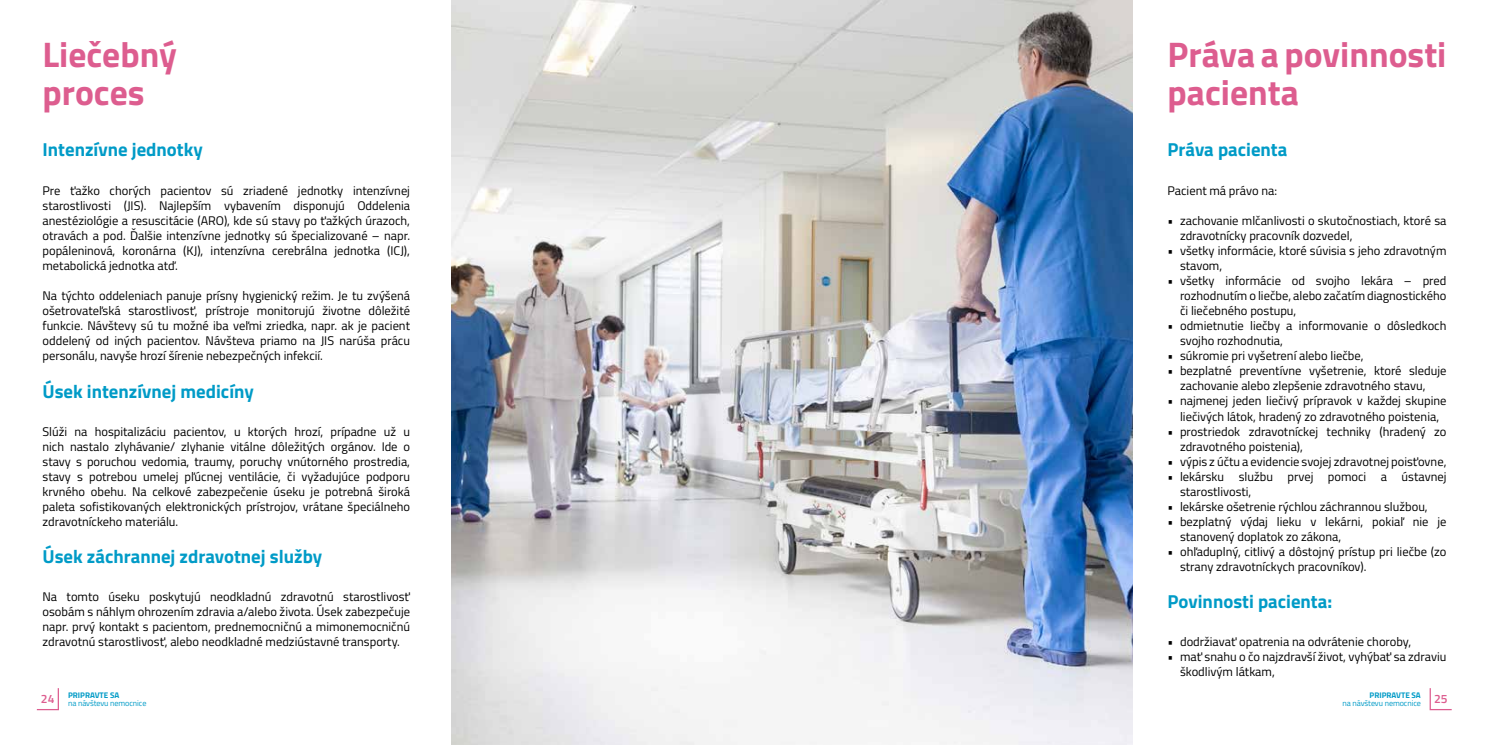
<style>
.page{position:relative;width:1489px;height:745px;background:#fff}
.page>*{position:absolute;margin:0;border:0;box-sizing:border-box;transform-origin:0 0}
.t1{font:700 35.5px/37.5px "Titillium Web";color:#dd5d8f}
.t2{font:700 18.75px "Titillium Web";color:#009bc7}
.t3{font:12.5px/15px "Titillium Web";color:#000}
.t4{font:8.12px/7.5px "Titillium Web";letter-spacing:-.01em;color:#009bc7}
.s1{font-weight:600;font-size:12.12px;color:#dd5d8f}
.s2{font-weight:700}
</style>
<div class="page">
<img style="left:451px;top:0;width:680px;height:744px">
<svg style="left:36px;top:688px;width:23px;height:22px"></svg>
<svg style="left:1429px;top:688px;width:23px;height:22px"></svg>
<h1 class="t1" style="left:43px;top:34px;width:136px">Liečebný proces</h1>
<h1 class="t1" style="left:1167px;top:34px;width:280px">Práva a povinnosti pacienta</h1>
<h2 class="t2" style="left:43px;top:135px;width:162px">Intenzívne jednotky</h2>
<p class="t3" style="left:43px;top:183px;width:369px;text-align:justify">Pre ťažko chorých pacientov sú zriadené jednotky intenzívnej starostlivosti (JIS). Najlepším vybavením disponujú Oddelenia anestéziológie a resuscitácie (ARO), kde sú stavy po ťažkých úrazoch, otravách a pod. Ďalšie intenzívne jednotky sú špecializované – napr. popáleninová, koronárna (KJ), intenzívna cerebrálna jednotka (ICJ), metabolická jednotka atď.</p>
<p class="t3" style="left:43px;top:288px;width:369px;text-align:justify">Na týchto oddeleniach panuje prísny hygienický režim. Je tu zvýšená ošetrovateľská starostlivosť, prístroje monitorujú životne dôležité funkcie. Návštevy sú tu možné iba veľmi zriedka, napr. ak je pacient oddelený od iných pacientov. Návšteva priamo na JIS narúša prácu personálu, navyše hrozí šírenie nebezpečných infekcií.</p>
<h2 class="t2" style="left:43px;top:377px;width:213px">Úsek intenzívnej medicíny</h2>
<p class="t3" style="left:43px;top:423px;width:369px;text-align:justify">Slúži na hospitalizáciu pacientov, u ktorých hrozí, prípadne už u nich nastalo zlyhávanie/ zlyhanie vitálne dôležitých orgánov. Ide o stavy s poruchou vedomia, traumy, poruchy vnútorného prostredia, stavy s potrebou umelej pľúcnej ventilácie, či vyžadujúce podporu krvného obehu. Na celkové zabezpečenie úseku je potrebná široká paleta sofistikovaných elektronických prístrojov, vrátane špeciálneho zdravotníckeho materiálu.</p>
<h2 class="t2" style="left:43px;top:542px;width:281px">Úsek záchrannej zdravotnej služby</h2>
<p class="t3" style="left:43px;top:588px;width:369px;text-align:justify">Na tomto úseku poskytujú neodkladnú zdravotnú starostlivosť osobám s náhlym ohrozením zdravia a/alebo života. Úsek zabezpečuje napr. prvý kontakt s pacientom, prednemocničnú a mimonemocničnú zdravotnú starostlivosť, alebo neodkladné medziústavné transporty.</p>
<h2 class="t2" style="left:1167px;top:135px;width:121px">Práva pacienta</h2>
<p class="t3" style="left:1167px;top:183px;width:111px">Pacient má právo na:</p>
<p class="t3" style="left:1179px;top:213px;width:268px;text-indent:-12px">• zachovanie mlčanlivosti o skutočnostiach, ktoré sa zdravotnícky pracovník dozvedel,</p>
<p class="t3" style="left:1179px;top:243px;width:268px;text-indent:-12px">• všetky informácie, ktoré súvisia s jeho zdravotným stavom,</p>
<p class="t3" style="left:1179px;top:273px;width:268px;text-align:justify;text-indent:-12px">• všetky informácie od svojho lekára – pred rozhodnutím o liečbe, alebo začatím diagnostického či liečebného postupu,</p>
<p class="t3" style="left:1179px;top:318px;width:268px;text-indent:-12px">• odmietnutie liečby a informovanie o dôsledkoch svojho rozhodnutia,</p>
<p class="t3" style="left:1167px;top:348px;width:197px">• súkromie pri vyšetrení alebo liečbe,</p>
<p class="t3" style="left:1179px;top:363px;width:268px;text-indent:-12px">• bezplatné preventívne vyšetrenie, ktoré sleduje zachovanie alebo zlepšenie zdravotného stavu,</p>
<p class="t3" style="left:1167px;top:393px;width:280px;text-align:center">• najmenej jeden liečivý prípravok v každej skupine liečivých látok, hradený zo zdravotného poistenia,</p>
<p class="t3" style="left:1179px;top:423px;width:268px;text-indent:-12px">• prostriedok zdravotníckej techniky (hradený zo zdravotného poistenia),</p>
<p class="t3" style="left:1167px;top:453px;width:280px">• výpis z účtu a evidencie svojej zdravotnej poisťovne,</p>
<p class="t3" style="left:1179px;top:468px;width:268px;text-indent:-12px">• lekársku službu prvej pomoci a ústavnej starostlivosti,</p>
<p class="t3" style="left:1167px;top:498px;width:262px">• lekárske ošetrenie rýchlou záchrannou službou,</p>
<p class="t3" style="left:1179px;top:513px;width:268px;text-indent:-12px">• bezplatný výdaj lieku v lekárni, pokiaľ nie je stanovený doplatok zo zákona,</p>
<p class="t3" style="left:1179px;top:543px;width:268px;text-indent:-12px">• ohľaduplný, citlivý a dôstojný prístup pri liečbe (zo strany zdravotníckych pracovníkov).</p>
<h2 class="t2" style="left:1167px;top:587px;width:166px">Povinnosti pacienta:</h2>
<p class="t3" style="left:1167px;top:633px;width:245px">• dodržiavať opatrenia na odvrátenie choroby,</p>
<p class="t3" style="left:1179px;top:648px;width:268px;text-indent:-12px">• mať snahu o čo najzdravší život, vyhýbať sa zdraviu škodlivým látkam,</p>
<p class="t4" style="left:68px;top:691px;width:80px;text-indent:-27px"><span class="s1">24</span> <span class="s2">Pripravte sa<br></span>na návštevu nemocnice</p>
<p class="t4" style="left:1342px;top:691px;width:107px;text-align:center"><span class="s2">Pripravte sa<br></span>na návštevu nemocnice <sup>25</sup></p>
</div>
